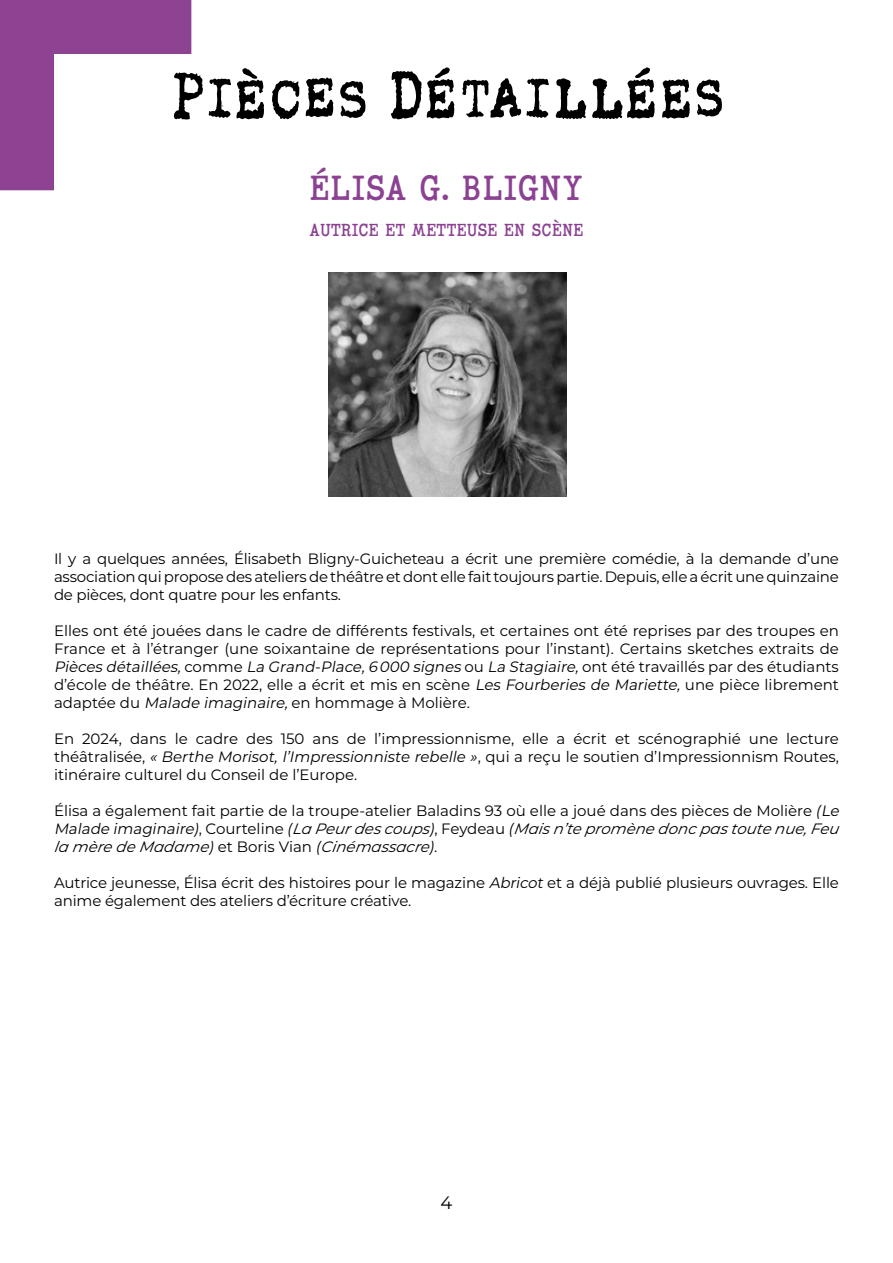
<style>
.page{position:relative;width:893px;height:1263px;background:#fff}
.page>*{position:absolute;margin:0;border:0;box-sizing:border-box;transform-origin:0 0}
.t1{font:52.05px "Sunflower";letter-spacing:.01em;color:#000}
.t2{font:36px "Coronette";letter-spacing:.015em;color:#8c4292;scale:.9 1}
.t3{font:18px "Coronette";letter-spacing:.015em;color:#8c4292;scale:.9 1}
.t4{font:18px "Montserrat";color:#000}
.t5{font:15px/18px "Montserrat";letter-spacing:-.01em;color:#000;text-align:justify}
.s1{font-size:65.1px}
.s2{font-style:italic}
</style>
<div class="page">
<img style="left:328px;top:272px;width:238px;height:224px">
<svg style="left:0;top:0;width:192px;height:191px"></svg>
<h1 class="t1" style="left:170px;top:66px;width:555px"><span class="s1">P</span>IÈCES <span class="s1">D</span>ÉTAILLÉES</h1>
<h2 class="t2" style="left:310px;top:166px;width:306px">ÉLISA G. BLIGNY</h2>
<p class="t3" style="left:310px;top:219px;width:306px">AUTRICE ET METTEUSE EN SCÈNE</p>
<p class="t5" style="left:54px;top:549px;width:786px">Il y a quelques années, Élisabeth Bligny-Guicheteau a écrit une première comédie, à la demande d’une association qui propose des ateliers de théâtre et dont elle fait toujours partie. Depuis, elle a écrit une quinzaine de pièces, dont quatre pour les enfants.</p>
<p class="t5" style="left:54px;top:621px;width:786px">Elles ont été jouées dans le cadre de différents festivals, et certaines ont été reprises par des troupes en France et à l’étranger (une soixantaine de représentations pour l’instant). Certains sketches extraits de <span class="s2">Pièces détaillées,</span>co m m e <span class="s2">La Grand-Place,6 000 signes</span> o u <span class="s2">La Stagiaire,</span>o n t été t rava i l l és p a r d es ét u d i a n ts d’école de théâtre. En 2022, elle a écrit et mis en scène <span class="s2">Les Fourberies de Mariette,</span> une pièce librement adaptée du <span class="s2">Malade imaginaire,</span>en hommage à Molière.</p>
<p class="t5" style="left:54px;top:729px;width:786px">En 2024, dans le cadre des 150 ans de l’impressionnisme, elle a écrit et scénographié une lecture théâtralisée, <span class="s2">« Berthe Morisot, l’Impressionniste rebelle »</span>, qui a reçu le soutien d’Impressionnism Routes, itinéraire culturel du Conseil de l’Europe.</p>
<p class="t5" style="left:54px;top:801px;width:790px">Élisa a également fait partie de la troupe-atelier Baladins 93 où elle a joué dans des pièces de Molière <span class="s2">(</span><span class="s2">Le Malade imaginaire</span><span class="s2">)</span> , C o u r t e l i n e <span class="s2">(La Peurdes coups)</span> , F eyd e a u <span class="s2">(Mais n’te promène donc pas toute nue, Feu la mère de Madame)</span> e t B o r i s V i a n <span class="s2">(Cinémassacre)</span> .</p>
<p class="t5" style="left:54px;top:873px;width:786px">Autrice jeunesse, Élisa écrit des histoires pour le magazine <span class="s2">Abricot</span>et a déjà publié plusieurs ouvrages. Elle anime également des ateliers d’écriture créative.</p>
<p class="t4" style="left:441px;top:1190px;width:13px">4</p>
</div>
